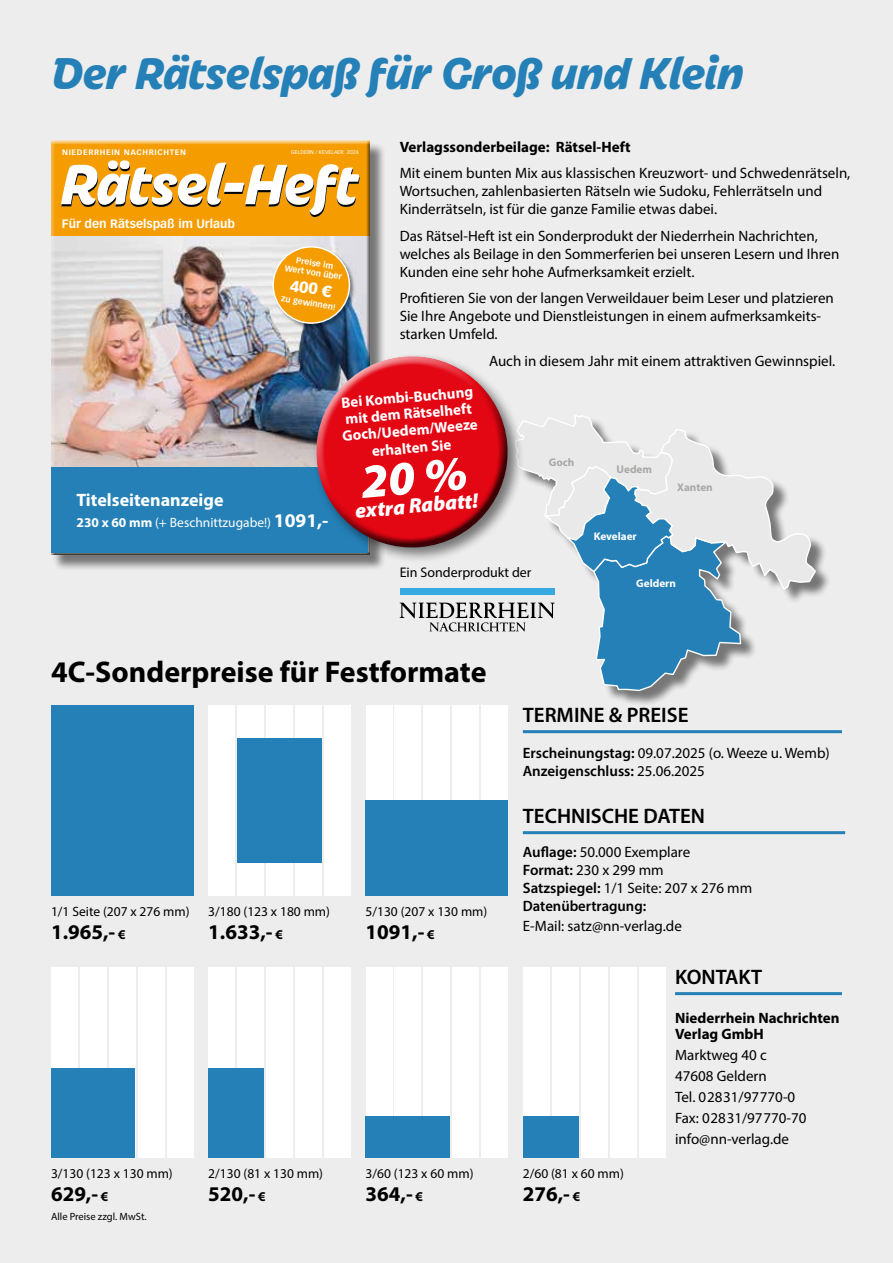
<style>
.page{position:relative;width:893px;height:1263px;background:#ededed}
.page>*{position:absolute;margin:0;border:0;box-sizing:border-box;transform-origin:0 0}
.t1{font:italic 800 61.2px "Iskra";letter-spacing:-.005em;color:#fff}
.t2{font:italic 800 48px "Iskra";color:#2480b6}
.t3{font:700 30px "Myriad Pro";color:#000}
.t4{font:700 21px "Myriad Pro";color:#000}
.t5{font:600 21px "Myriad Pro";color:#000}
.t6{font:italic 900 21px "Myriad Pro";color:#fff}
.t7{font:700 18px "Myriad Pro";color:#fff}
.t8{font:900 15.6px "Vectora LT Pro";color:#fff}
.t9{font:15px/18px "Myriad Pro";color:#000}
.t10{font:600 15px/18px "Myriad Pro";color:#000}
.t11{font:700 15px/16.5px "Myriad Pro";color:#000}
.t12{font:700 15px/16.5px "Myriad Pro";color:#fff;text-align:center}
.t13{font:13.95px "Myriad Pro";color:#000}
.t14{font:13.5px "Myriad Pro";color:#000}
.t15{font:13.5px "Myriad Pro";color:#fff}
.t16{font:700 12px "Vectora LT Pro";color:#fff}
.t17{font:700 11.1px "Myriad Pro";color:#a8a8a7}
.t18{font:700 11.1px "Myriad Pro";color:#fff}
.t19{font:10.5px "Myriad Pro";color:#000}
.t20{font:700 8.25px/9.3px "Vectora LT Pro";color:#fff;text-align:center}
.t21{font:700 7.8px "Vectora LT Pro";letter-spacing:.08em;color:#fff}
.t22{font:5.4px "Vectora LT Pro";color:#fff}
.s1{font-weight:700}
.s2{font-weight:700;font-size:19.5px}
.s3{font-size:13.5px}
.s4{font-weight:600}
.s5{font-weight:400}
</style>
<div class="page">
<div style="left:208px;top:706px;width:27px;height:190px;background:#fff"></div>
<div style="left:237px;top:706px;width:27px;height:190px;background:#fff"></div>
<div style="left:266px;top:706px;width:27px;height:190px;background:#fff"></div>
<div style="left:295px;top:706px;width:27px;height:190px;background:#fff"></div>
<div style="left:324px;top:706px;width:27px;height:190px;background:#fff"></div>
<div style="left:237px;top:738px;width:85px;height:125px;background:#2480b6"></div>
<div style="left:51px;top:968px;width:27px;height:190px;background:#fff"></div>
<div style="left:80px;top:968px;width:27px;height:190px;background:#fff"></div>
<div style="left:109px;top:968px;width:27px;height:190px;background:#fff"></div>
<div style="left:138px;top:968px;width:27px;height:190px;background:#fff"></div>
<div style="left:167px;top:968px;width:27px;height:190px;background:#fff"></div>
<div style="left:51px;top:1068px;width:84px;height:90px;background:#2480b6"></div>
<div style="left:366px;top:968px;width:26px;height:190px;background:#fff"></div>
<div style="left:394px;top:968px;width:27px;height:190px;background:#fff"></div>
<div style="left:423px;top:968px;width:27px;height:190px;background:#fff"></div>
<div style="left:452px;top:968px;width:27px;height:190px;background:#fff"></div>
<div style="left:481px;top:968px;width:27px;height:190px;background:#fff"></div>
<div style="left:366px;top:1117px;width:84px;height:41px;background:#2480b6"></div>
<div style="left:208px;top:968px;width:27px;height:190px;background:#fff"></div>
<div style="left:237px;top:968px;width:27px;height:190px;background:#fff"></div>
<div style="left:266px;top:968px;width:27px;height:190px;background:#fff"></div>
<div style="left:295px;top:968px;width:27px;height:190px;background:#fff"></div>
<div style="left:324px;top:968px;width:27px;height:190px;background:#fff"></div>
<div style="left:208px;top:1068px;width:56px;height:90px;background:#2480b6"></div>
<div style="left:523px;top:968px;width:27px;height:190px;background:#fff"></div>
<div style="left:552px;top:968px;width:27px;height:190px;background:#fff"></div>
<div style="left:581px;top:968px;width:27px;height:190px;background:#fff"></div>
<div style="left:610px;top:968px;width:26px;height:190px;background:#fff"></div>
<div style="left:639px;top:968px;width:26px;height:190px;background:#fff"></div>
<div style="left:523px;top:1117px;width:56px;height:41px;background:#2480b6"></div>
<div style="left:51px;top:706px;width:143px;height:190px;background:#2480b6"></div>
<div style="left:366px;top:706px;width:26px;height:190px;background:#fff"></div>
<div style="left:394px;top:706px;width:27px;height:190px;background:#fff"></div>
<div style="left:423px;top:706px;width:27px;height:190px;background:#fff"></div>
<div style="left:452px;top:706px;width:27px;height:190px;background:#fff"></div>
<div style="left:481px;top:706px;width:27px;height:190px;background:#fff"></div>
<div style="left:366px;top:801px;width:142px;height:95px;background:#2480b6"></div>
<div style="left:53px;top:142px;width:333px;height:429px;background:#000;opacity:.5"></div>
<div style="left:51px;top:140px;width:321px;height:417px;background:#000;opacity:.75"></div>
<div style="left:517px;top:417px;width:314px;height:290px;background:#000;opacity:.5"></div>
<div style="left:51px;top:467px;width:317px;height:86px;background:#2480b6"></div>
<hr style="left:523px;top:831px;width:322px;height:3px;background:#2480b6">
<hr style="left:675px;top:992px;width:167px;height:3px;background:#2480b6">
<hr style="left:523px;top:730px;width:319px;height:3px;background:#2480b6">
<svg style="left:307px;top:346px;width:510px;height:346px"></svg>
<h2 class="t2" style="left:51px;top:37px;width:694px">Der Rätselspaß für Groß und Klein</h2>
<p class="t21" style="left:62px;top:148px;width:125px">NIEDERRHEIN NACHRICHTEN</p>
<p class="t22" style="left:291px;top:148px;width:69px">GELDERN / KEVELAER 2024</p>
<h1 class="t1" style="left:61px;top:138px;width:299px">Rätsel-Heft</h1>
<p class="t16" style="left:62px;top:216px;width:175px">Für den Rätselspaß im Urlaub</p>
<p class="t20" style="left:287px;top:254px;width:59px;rotate:9deg">Preise im<br>Wert von über</p>
<p class="t8" style="left:292px;top:275px;width:43px;rotate:9deg">400 €</p>
<p class="t20" style="left:282px;top:294px;width:58px;rotate:9deg">zu gew innen!</p>
<p class="t11" style="left:400px;top:138px;width:232px">Verlagssonderbeilage: Rätsel-Heft</p>
<p class="t9" style="left:400px;top:164px;width:452px">Mit einem bunten Mix aus klassischen Kreuzwort- und Schwedenrätseln,<br>Wortsuchen, zahlenbasierten Rätseln wie Sudoku, Fehlerrätseln und<br>Kinderrätseln, ist für die ganze Familie etwas dabei.</p>
<p class="t9" style="left:400px;top:226px;width:441px">Das Rätsel-Heft ist ein Sonderprodukt der Niederrhein Nachrichten, welches als Beilage in den Sommerferien bei unseren Lesern und Ihren<br>Kunden eine sehr hohe Aufmerksamkeit erzielt.</p>
<p class="t9" style="left:400px;top:289px;width:436px">Profitieren Sie von der langen Verweildauer beim Leser und platzieren<br>Sie Ihre Angebote und Dienstleistungen in einem aufmerksamkeits&shy;starken Umfeld.</p>
<p class="t9" style="left:489px;top:351px;width:348px">Auch in diesem Jahr mit einem attraktiven Gewinnspiel.</p>
<p class="t7" style="left:77px;top:488px;width:149px">Titelseitenanzeige</p>
<p class="t15" style="left:77px;top:514px;width:253px"><span class="s1">230 x 60 mm</span> (+ Beschnittzugabe!) <span class="s2">1091,-</span></p>
<p class="t12" style="left:339px;top:394px;width:137px;rotate:-5deg">Bei Kombi-Buchung mit dem Rätselheft<br>Goch/Uedem/Weeze</p>
<p class="t12" style="left:371px;top:443px;width:81px;rotate:-5deg">erhalten Sie</p>
<h3 class="t6" style="left:354px;top:497px;width:125px;rotate:-5deg">extra Rabatt!</h3>
<p class="t13" style="left:400px;top:563px;width:133px">Ein Sonderprodukt der</p>
<p class="t17" style="left:549px;top:455px;width:27px">Goch</p>
<p class="t17" style="left:617px;top:462px;width:37px">Uedem</p>
<p class="t18" style="left:594px;top:529px;width:45px">Kevelaer</p>
<p class="t17" style="left:677px;top:480px;width:37px">Xanten</p>
<p class="t18" style="left:636px;top:576px;width:41px">Geldern</p>
<h3 class="t3" style="left:51px;top:652px;width:437px">4C-Sonderpreise für Festformate</h3>
<p class="t14" style="left:51px;top:903px;width:140px">1/1 Seite (207 x 276 mm)</p>
<h3 class="t4" style="left:51px;top:919px;width:76px">1.965,- <span class="s3">€</span></h3>
<p class="t14" style="left:208px;top:903px;width:123px">3/180 (123 x 180 mm)</p>
<h3 class="t4" style="left:208px;top:919px;width:76px">1.633,- <span class="s3">€</span></h3>
<p class="t14" style="left:51px;top:1165px;width:123px">3/130 (123 x 130 mm)</p>
<h3 class="t4" style="left:51px;top:1180px;width:59px">629,- <span class="s3">€</span></h3>
<p class="t19" style="left:51px;top:1210px;width:97px">Alle Preise zzgl. MwSt.</p>
<p class="t14" style="left:208px;top:1165px;width:116px">2/130 (81 x 130 mm)</p>
<h3 class="t4" style="left:208px;top:1180px;width:59px">520,- <span class="s3">€</span></h3>
<p class="t14" style="left:366px;top:903px;width:123px">5/130 (207 x 130 mm)</p>
<h3 class="t4" style="left:366px;top:919px;width:71px">1091,- <span class="s3">€</span></h3>
<p class="t14" style="left:366px;top:1165px;width:109px">3/60 (123 x 60 mm)</p>
<h3 class="t4" style="left:366px;top:1180px;width:59px">364,- <span class="s3">€</span></h3>
<h3 class="t5" style="left:523px;top:701px;width:167px">TERMINE &amp; PREISE</h3>
<p class="t9" style="left:523px;top:743px;width:308px"><span class="s4">Erscheinungstag:</span> 09.07.2025 (o. Weeze u. Wemb)<br><span class="s4">Anzeigenschluss:</span> 25.06.2025</p>
<h3 class="t5" style="left:523px;top:802px;width:184px">TECHNISCHE DATEN</h3>
<p class="t10" style="left:523px;top:843px;width:231px">Auflage: <span class="s5">50.000 Exemplare<br></span>Format: <span class="s5">230 x 299 mm<br></span>Satzspiegel: <span class="s5">1/1 Seite: 207 x 276 mm<br></span>Datenübertragung:</p>
<p class="t9" style="left:523px;top:916px;width:160px">E-Mail: satz@nn-verlag.de</p>
<h3 class="t5" style="left:675px;top:963px;width:89px">KONTAKT</h3>
<p class="t11" style="left:675px;top:1009px;width:166px">Niederrhein Nachrichten<br>Verlag GmbH</p>
<p class="t9" style="left:675px;top:1044px;width:133px;line-height:21px">Marktweg 40 c<br>47608 Geldern<br>Tel. 02831/97770-0<br>Fax: 02831/97770-70 info@nn-verlag.de</p>
<p class="t14" style="left:523px;top:1165px;width:102px">2/60 (81 x 60 mm)</p>
<h3 class="t4" style="left:523px;top:1180px;width:59px">276,- <span class="s3">€</span></h3>
</div>
